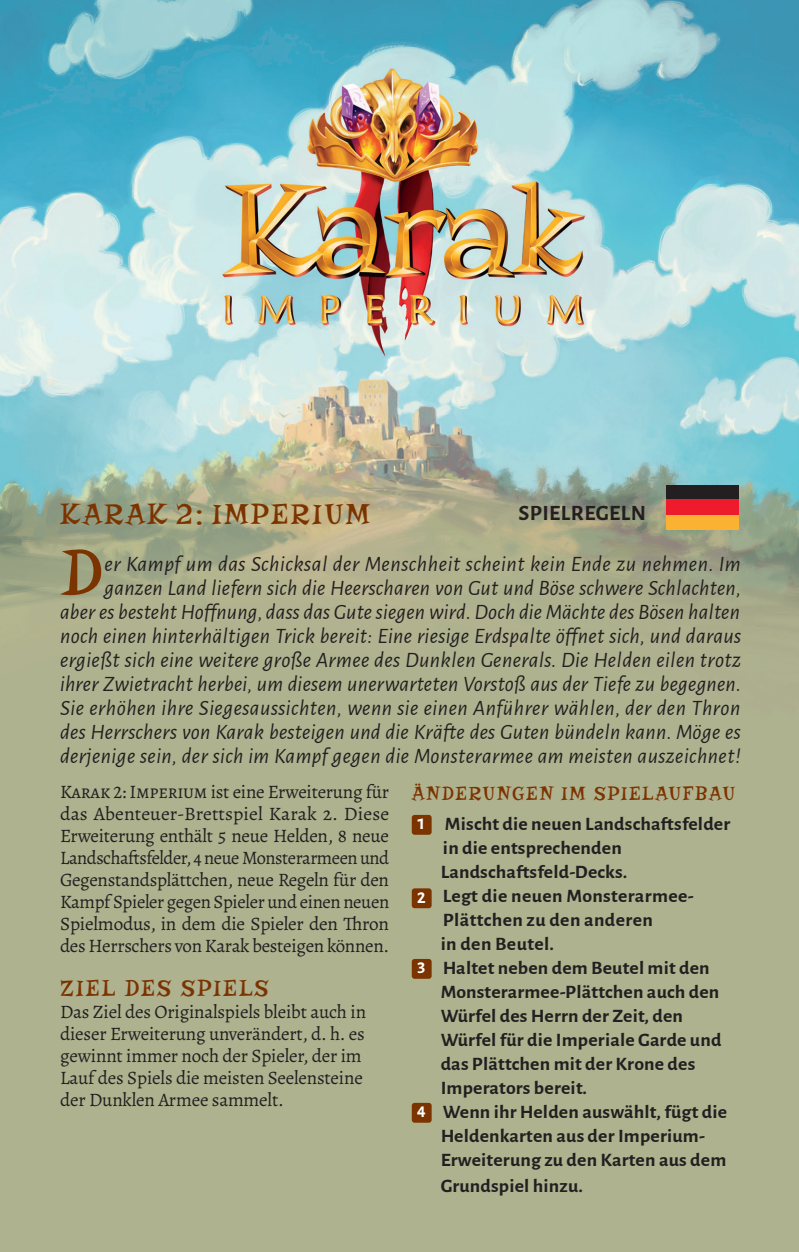
<style>
.page{position:relative;width:799px;height:1252px;background:#fff}
.page>*{position:absolute;margin:0;border:0;box-sizing:border-box;transform-origin:0 0}
.t1{font:67.8px "Risque";color:#7b3300}
.t2{font:30px "Risque";letter-spacing:.08em;color:#7b3300}
.t3{font:24px "Risque";letter-spacing:.08em;color:#7b3300}
.t4{font:italic 22px/24px "Alegreya Sans";letter-spacing:.01em;color:#231f20;text-align:right}
.t5{font:700 22px "Alegreya Sans";letter-spacing:.02em;color:#231f20}
.t6{font:20px "Risque";letter-spacing:.08em;color:#7b3300}
.t7{font:19px/22px "Alegreya";letter-spacing:-.01em;color:#231f20;text-align:justify}
.t8{font:700 19px "Alegreya Sans";letter-spacing:.01em;color:#231f20;scale:1.04 1}
.s1{font-family:"Alegreya SC"}
.s2{font-size:18px;color:#fff}
</style>
<div class="page">
<img style="left:0;top:0;width:799px;height:1251px">
<div style="left:412px;top:815px;width:19px;height:19px;background:#7b3300;border-radius:3px"></div>
<div style="left:412px;top:888px;width:19px;height:20px;background:#7b3300;border-radius:3px"></div>
<div style="left:412px;top:959px;width:19px;height:19px;background:#7b3300;border-radius:3px"></div>
<div style="left:412px;top:1102px;width:19px;height:20px;background:#7b3300;border-radius:3px"></div>
<div style="left:666px;top:485px;width:73px;height:14px;background:#231f20"></div>
<div style="left:666px;top:514px;width:73px;height:16px;background:#fbb131"></div>
<div style="left:666px;top:499px;width:73px;height:15px;background:#ee1b2c"></div>
<svg style="left:0;top:1247px;width:5px;height:5px"></svg>
<svg style="left:796px;top:1247px;width:3px;height:5px"></svg>
<h2 class="t2" style="left:60px;top:497px;width:311px">KARAK 2: IMPERIUM</h2>
<h1 class="t1" style="left:62px;top:533px;width:43px">D</h1>
<p class="t5" style="left:518px;top:496px;width:129px">SPIELREGELN</p>
<p class="t4" style="left:60px;top:550px;width:682px">er Kampf um das Schicksal der Menschheit scheint kein Ende zu nehmen. Im ganzen Land liefern sich die Heerscharen von Gut und Böse schwere Schlachten,<br>aber es besteht Hoffnung, dass das Gute siegen wird. Doch die Mächte des Bösen halten noch einen hinterhältigen Trick bereit: Eine riesige Erdspalte öffnet sich, und daraus ergießt sich eine weitere große Armee des Dunklen Generals. Die Helden eilen trotz ihrer Zwietracht herbei, um diesem unerwarteten Vorstoß aus der Tiefe zu begegnen.<br>Sie erhöhen ihre Siegesaussichten, wenn sie einen Anführer wählen, der den Thron des Herrschers von Karak besteigen und die Kräfte des Guten bündeln kann. Möge es derjenige sein, der sich im Kampf gegen die Monsterarmee am meisten auszeichnet!</p>
<p class="t7" style="left:60px;top:780px;width:331px"><span class="s1">Karak 2: Imperium</span> ist eine Erweiterung für das Abenteuer-Brettspiel Karak 2. Diese Erweiterung enthält 5 neue Helden, 8 neue Landschaftsfelder, 4 neue Monsterarmeen und Gegenstandsplättchen, neue Regeln für den Kampf Spieler gegen Spieler und einen neuen Spielmodus, in dem die Spieler den Thron des Herrschers von Karak besteigen können.</p>
<p class="t3" style="left:60px;top:974px;width:210px">ZIEL DES SPIELS</p>
<p class="t7" style="left:60px;top:1000px;width:307px;text-align:left">Das Ziel des Originalspiels bleibt auch in dieser Erweiterung unverändert, d. h. es gewinnt immer noch der Spieler, der im Lauf des Spiels die meisten Seelensteine der Dunklen Armee sammelt.</p>
<p class="t6" style="left:412px;top:782px;width:325px">ÄNDERUNGEN IM SPIELAUFBAU</p>
<p class="t8" style="left:417px;top:809px;width:302px"><span class="s2">1</span> Mischt die neuen Landschaftsfelder</p>
<p class="t8" style="left:443px;top:833px;width:173px">in die entsprechenden</p>
<p class="t8" style="left:440px;top:857px;width:181px">Landschaftsfeld-Decks.</p>
<p class="t8" style="left:417px;top:881px;width:267px"><span class="s2">2</span> Legt die neuen Monsterarmee-</p>
<p class="t8" style="left:443px;top:905px;width:203px">Plättchen zu den anderen</p>
<p class="t8" style="left:440px;top:929px;width:111px">in den Beutel.</p>
<p class="t8" style="left:417px;top:953px;width:283px"><span class="s2">3</span> Haltet neben dem Beutel mit den</p>
<p class="t8" style="left:440px;top:977px;width:269px">Monsterarmee-Plättchen auch den</p>
<p class="t8" style="left:440px;top:1001px;width:234px">Würfel des Herrn der Zeit, den</p>
<p class="t8" style="left:440px;top:1025px;width:271px">Würfel für die Imperiale Garde und</p>
<p class="t8" style="left:440px;top:1049px;width:246px">das Plättchen mit der Krone des</p>
<p class="t8" style="left:440px;top:1073px;width:142px">Imperators bereit.</p>
<p class="t8" style="left:417px;top:1097px;width:299px"><span class="s2">4</span> Wenn ihr Helden auswählt, fügt die</p>
<p class="t8" style="left:440px;top:1121px;width:256px">Heldenkarten aus der Imperium-</p>
<p class="t8" style="left:440px;top:1145px;width:276px">Erweiterung zu den Karten aus dem</p>
<p class="t8" style="left:440px;top:1171px;width:138px">Grundspiel hinzu.</p>
</div>
